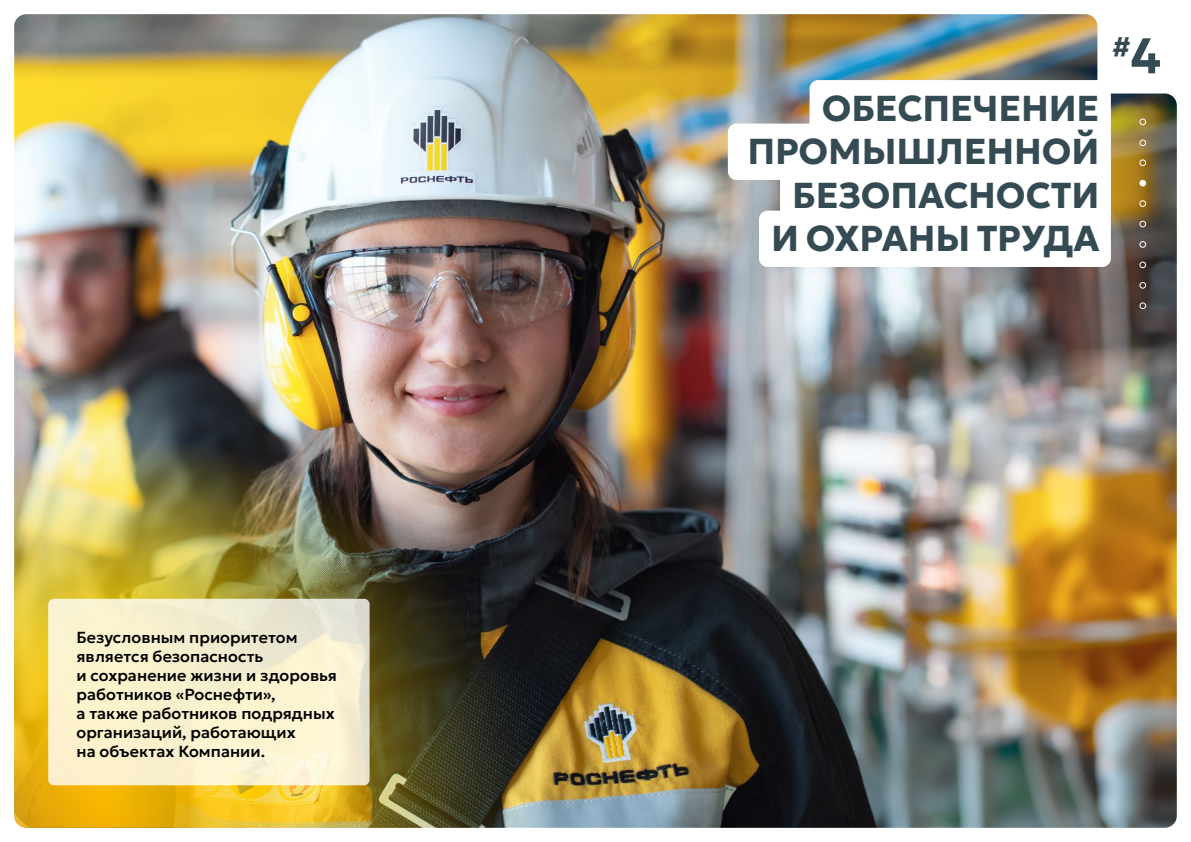
<style>
.page{position:relative;width:1191px;height:842px;background:#fff}
.page>*{position:absolute;margin:0;border:0;box-sizing:border-box;transform-origin:0 0}
.t1{font:700 36px "Geologica";letter-spacing:-.005em;color:#354b54}
.t2{font:700 29.1px "Geologica";color:#354b54}
.t3{font:500 16px/19px "Geologica";letter-spacing:.005em;color:#000}
.s1{font-size:50px}
</style>
<div class="page">
<img style="left:14px;top:14px;width:1090px;height:814px">
<img style="left:1104px;top:93px;width:72px;height:735px">
<img style="left:14px;top:396px;width:581px;height:432px">
<div style="left:809px;top:80px;width:301px;height:56px;background:#fff;border-radius:9px"></div>
<div style="left:728px;top:124px;width:382px;height:56px;background:#fff;border-radius:9px"></div>
<div style="left:780px;top:167px;width:330px;height:56px;background:#fff;border-radius:9px"></div>
<div style="left:759px;top:211px;width:351px;height:56px;background:#fff;border-radius:9px"></div>
<svg style="left:48px;top:599px;width:321px;height:186px;background:#f7efd0"></svg>
<div style="left:1139px;top:119px;width:7px;height:6px;border:1px solid #fff;border-radius:50%"></div>
<div style="left:1139px;top:159px;width:7px;height:7px;border:1px solid #fff;border-radius:50%"></div>
<div style="left:1139px;top:180px;width:7px;height:7px;border:1px solid #fff;border-radius:50%"></div>
<div style="left:1139px;top:200px;width:7px;height:7px;border:1px solid #fff;border-radius:50%"></div>
<div style="left:1139px;top:221px;width:7px;height:6px;border:1px solid #fff;border-radius:50%"></div>
<div style="left:1139px;top:241px;width:7px;height:7px;border:1px solid #fff;border-radius:50%"></div>
<div style="left:1139px;top:262px;width:7px;height:6px;border:1px solid #fff;border-radius:50%"></div>
<div style="left:1139px;top:282px;width:7px;height:7px;border:1px solid #fff;border-radius:50%"></div>
<div style="left:1139px;top:302px;width:7px;height:7px;border:1px solid #fff;border-radius:50%"></div>
<div style="left:1139px;top:139px;width:7px;height:7px;border:1px solid #fff;border-radius:50%"></div>
<p class="t3" style="left:77px;top:626px;width:262px">Безусловным приоритетом является безопасность<br>и сохранение жизни и здоровья работников «Роснефти»,<br>а также работников подрядных организаций, работающих<br>на объектах Компании.</p>
<p class="t1" style="left:822px;top:76px;width:279px">ОБЕСПЕЧЕНИЕ</p>
<p class="t1" style="left:747px;top:120px;width:353px">ПРОМЫШЛЕННОЙ</p>
<p class="t1" style="left:792px;top:163px;width:309px">БЕЗОПАСНОСТИ</p>
<p class="t1" style="left:771px;top:207px;width:330px">И ОХРАНЫ ТРУДА</p>
<p class="t2" style="left:1112px;top:21px;width:50px">#<span class="s1">4</span></p>
</div>
